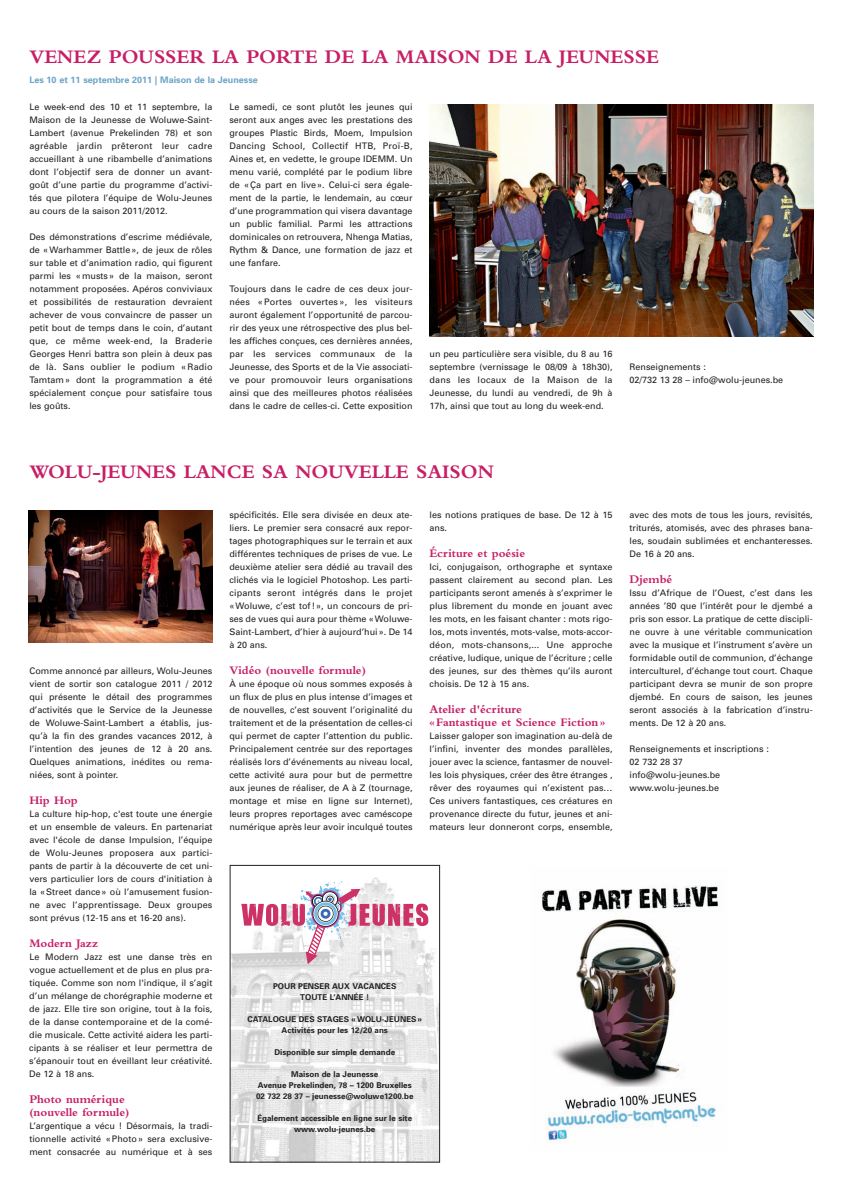
<style>
.page{position:relative;width:842px;height:1191px;background:#fff}
.page>*{position:absolute;margin:0;border:0;box-sizing:border-box;transform-origin:0 0}
.t1{font:700 20px "Bembo";color:#c71e66}
.t2{font:700 12px/13px "Bembo";color:#c71e66}
.t3{font:9px/13px "Univers";color:#231f20;text-align:justify}
.t4{font:700 9px "Univers";color:#6ca4c5}
.t5{font:700 8px/11px "Univers";color:#231f20;text-align:center}
</style>
<div class="page">
<img style="left:232px;top:917px;width:206px;height:243px">
<div style="left:230px;top:865px;width:210px;height:297px;border:1px solid #231f20"></div>
<svg style="left:241px;top:877px;width:187px;height:87px"></svg>
<img style="left:541px;top:885px;width:178px;height:257px">
<img style="left:430px;top:104px;width:384px;height:232px">
<img style="left:28px;top:510px;width:184px;height:132px">
<h1 class="t1" style="left:29px;top:50px;width:631px">VENEZ POUSSER LA PORTE DE LA MAISON DE LA JEUNESSE</h1>
<p class="t4" style="left:29px;top:76px;width:230px">Les 10 et 11 septembre 2011 | Maison de la Jeunesse</p>
<p class="t3" style="left:29px;top:101px;width:185px">Le week-end des 10 et 11 septembre, la Maison de la Jeunesse de Woluwe-Saint-Lambert (avenue Prekelinden 78) et son agréable jardin prêteront leur cadre accueillant à une ribambelle d’animations dont l’objectif sera de donner un avant&shy;goût d’une partie du programme d’activi&shy;tés que pilotera l’équipe de Wolu-Jeunes au cours de la saison 2011/2012.</p>
<p class="t3" style="left:29px;top:231px;width:185px">Des démonstrations d’escrime médiévale, de «Warhammer Battle», de jeux de rôles sur table et d’animation radio, qui figurent parmi les «musts» de la maison, seront notamment proposées. Apéros conviviaux et possibilités de restauration devraient achever de vous convaincre de passer un petit bout de temps dans le coin, d’autant que, ce même week-end, la Braderie Georges Henri battra son plein à deux pas de là. Sans oublier le podium « Radio Tamtam» dont la programmation a été spécialement conçue pour satisfaire tous les goûts.</p>
<p class="t3" style="left:229px;top:101px;width:185px">Le samedi, ce sont plutôt les jeunes qui seront aux anges avec les prestations des groupes Plastic Birds, Moem, Impulsion Dancing School, Collectif HTB, Proï-B, Aines et, en vedette, le groupe IDEMM. Un menu varié, complété par le podium libre de «Ça part en live». Celui-ci sera égale&shy;ment de la partie, le lendemain, au cœur d’une programmation qui visera davantage un public familial. Parmi les attractions dominicales on retrouvera, Nhenga Matias, Rythm &amp; Dance, une formation de jazz et une fanfare.</p>
<p class="t3" style="left:229px;top:283px;width:185px">Toujours dans le cadre de ces deux jour&shy;nées « Portes ouvertes », les visiteurs auront également l’opportunité de parcou&shy;rir des yeux une rétrospective des plus bel&shy;les affiches conçues, ces dernières années, par les services communaux de la Jeunesse, des Sports et de la Vie associati&shy;ve pour promouvoir leurs organisations ainsi que des meilleures photos réalisées dans le cadre de celles-ci. Cette exposition</p>
<p class="t3" style="left:429px;top:348px;width:185px">un peu particulière sera visible, du 8 au 16 septembre (vernissage le 08/09 à 18h30), dans les locaux de la Maison de la Jeunesse, du lundi au vendredi, de 9h à 17h, ainsi que tout au long du week-end.</p>
<p class="t3" style="left:629px;top:361px;width:155px">Renseignements :<br>02/732 13 28 – info@wolu-jeunes.be</p>
<h1 class="t1" style="left:29px;top:465px;width:466px">WOLU-JEUNES LANCE SA NOUVELLE SAISON</h1>
<p class="t3" style="left:29px;top:665px;width:185px">Comme annoncé par ailleurs, Wolu-Jeunes vient de sortir son catalogue 2011 / 2012 qui présente le détail des programmes d’activités que le Service de la Jeunesse de Woluwe-Saint-Lambert a établis, jus&shy;qu’à la fin des grandes vacances 2012, à l’intention des jeunes de 12 à 20 ans.<br>Quelques animations, inédites ou rema&shy;niées, sont à pointer.</p>
<h2 class="t2" style="left:29px;top:794px;width:50px">Hip Hop</h2>
<p class="t3" style="left:29px;top:808px;width:185px">La culture hip-hop, c'est toute une énergie et un ensemble de valeurs. En partenariat avec l'école de danse Impulsion, l’équipe de Wolu-Jeunes proposera aux partici&shy;pants de partir à la découverte de cet uni&shy;vers particulier lors de cours d'initiation à la «Street dance» où l’amusement fusion&shy;ne avec l’apprentissage. Deux groupes sont prévus (12-15 ans et 16-20 ans).</p>
<h2 class="t2" style="left:29px;top:937px;width:70px">Modern Jazz</h2>
<p class="t3" style="left:29px;top:951px;width:185px">Le Modern Jazz est une danse très en vogue actuellement et de plus en plus pra&shy;tiquée. Comme son nom l'indique, il s’agit d’un mélange de chorégraphie moderne et de jazz. Elle tire son origine, tout à la fois, de la danse contemporaine et de la comé&shy;die musicale. Cette activité aidera les parti&shy;cipants à se réaliser et leur permettra de s’épanouir tout en éveillant leur créativité.<br>De 12 à 18 ans.</p>
<h2 class="t2" style="left:29px;top:1093px;width:102px">Photo numérique (nouvelle formule)</h2>
<p class="t3" style="left:29px;top:1120px;width:185px">L’argentique a vécu ! Désormais, la tradi&shy;tionnelle activité «Photo» sera exclusive&shy;ment consacrée au numérique et à ses</p>
<p class="t3" style="left:229px;top:509px;width:185px">spécificités. Elle sera divisée en deux ate&shy;liers. Le premier sera consacré aux repor&shy;tages photographiques sur le terrain et aux différentes techniques de prises de vue. Le deuxième atelier sera dédié au travail des clichés via le logiciel Photoshop. Les parti&shy;cipants seront intégrés dans le projet «Woluwe, c’est tof!», un concours de pri&shy;ses de vues qui aura pour thème «Woluwe-Saint-Lambert, d’hier à aujourd’hui». De 14 à 20 ans.</p>
<h2 class="t2" style="left:229px;top:664px;width:138px">Vidéo (nouvelle formule)</h2>
<p class="t3" style="left:229px;top:678px;width:185px">À une époque où nous sommes exposés à un flux de plus en plus intense d’images et de nouvelles, c’est souvent l’originalité du traitement et de la présentation de celles-ci qui permet de capter l’attention du public.<br>Principalement centrée sur des reportages réalisés lors d’événements au niveau local, cette activité aura pour but de permettre aux jeunes de réaliser, de A à Z (tournage, montage et mise en ligne sur Internet), leurs propres reportages avec caméscope numérique après leur avoir inculqué toutes</p>
<p class="t3" style="left:429px;top:509px;width:185px">les notions pratiques de base. De 12 à 15 ans.</p>
<h2 class="t2" style="left:429px;top:547px;width:97px">Écriture et poésie</h2>
<p class="t3" style="left:429px;top:561px;width:185px">Ici, conjugaison, orthographe et syntaxe passent clairement au second plan. Les participants seront amenés à s’exprimer le plus librement du monde en jouant avec les mots, en les faisant chanter : mots rigo&shy;los, mots inventés, mots-valse, mots-accor&shy;déon, mots-chansons,... Une approche créative, ludique, unique de l’écriture ; celle des jeunes, sur des thèmes qu’ils auront choisis. De 12 à 15 ans.</p>
<h2 class="t2" style="left:429px;top:703px;width:177px">Atelier d'écriture<br>«Fantastique et Science Fiction»</h2>
<p class="t3" style="left:429px;top:730px;width:185px">Laisser galoper son imagination au-delà de l’infini, inventer des mondes parallèles, jouer avec la science, fantasmer de nouvel&shy;les lois physiques, créer des être étranges , rêver des royaumes qui n’existent pas… Ces univers fantastiques, ces créatures en provenance directe du futur, jeunes et ani&shy;mateurs leur donneront corps, ensemble,</p>
<p class="t5" style="left:273px;top:981px;width:125px">POUR PENSER AUX VACANCES<br>TOUTE L’ANNÉE !</p>
<p class="t5" style="left:247px;top:1014px;width:176px">CATALOGUE DES STAGES «WOLU-JEUNES»<br>Activités pour les 12/20 ans</p>
<p class="t5" style="left:274px;top:1047px;width:122px">Disponible sur simple demande</p>
<p class="t5" style="left:256px;top:1069px;width:159px">Maison de la Jeunesse<br>Avenue Prekelinden, 78 – 1200 Bruxelles<br>02 732 28 37 – jeunesse@woluwe1200.be</p>
<p class="t5" style="left:257px;top:1113px;width:156px">Également accessible en ligne sur le site www.wolu-jeunes.be</p>
<p class="t3" style="left:630px;top:509px;width:185px">avec des mots de tous les jours, revisités, triturés, atomisés, avec des phrases bana&shy;les, soudain sublimées et enchanteresses.<br>De 16 à 20 ans.</p>
<h2 class="t2" style="left:630px;top:573px;width:44px">Djembé</h2>
<p class="t3" style="left:630px;top:587px;width:185px">Issu d’Afrique de l’Ouest, c’est dans les années ’80 que l’intérêt pour le djembé a pris son essor. La pratique de cette discipli&shy;ne ouvre à une véritable communication avec la musique et l’instrument s’avère un formidable outil de communion, d’échange interculturel, d’échange tout court. Chaque participant devra se munir de son propre djembé. En cours de saison, les jeunes seront associés à la fabrication d’instru&shy;ments. De 12 à 20 ans.</p>
<p class="t3" style="left:630px;top:743px;width:141px;text-align:left">Renseignements et inscriptions :<br>02 732 28 37 info@wolu-jeunes.be www.wolu-jeunes.be</p>
</div>
